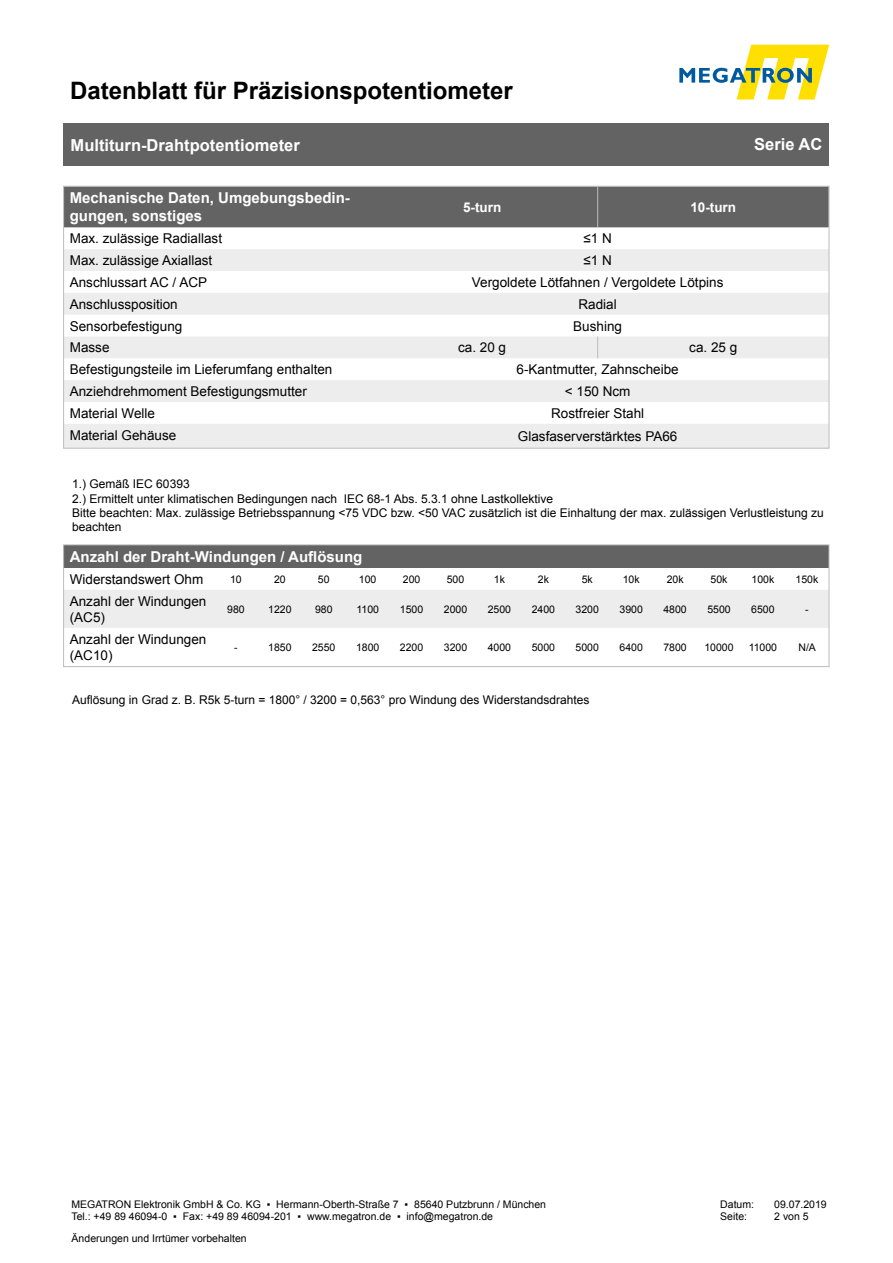
<style>
.page{position:relative;width:893px;height:1263px;background:#fff}
.page>*{position:absolute;margin:0;border:0;box-sizing:border-box;transform-origin:0 0}
.t1{font:700 24px "Arial";color:#000}
.t2{font:700 16.5px "Arial";color:#fff}
.t3{font:700 15px/18px "Arial";color:#fff}
.t4{font:13.5px/16.2px "Arial";color:#000}
.t5{font:700 13.5px "Arial";color:#fff}
.t6{font:12px/14.4px "Arial";color:#000}
.t7{font:10.5px/12.6px "Arial";color:#000}
</style>
<div class="page">
<svg style="left:679px;top:45px;width:150px;height:55px"></svg>
<div style="left:64px;top:123px;width:765px;height:43px;background:#646363"></div>
<div style="left:65px;top:188px;width:762px;height:39px;background:#646363"></div>
<svg style="left:65px;top:249px;width:762px;height:197px;fill:#ededed"></svg>
<svg style="left:597px;top:336px;width:1px;height:22px"></svg>
<hr style="left:597px;top:186px;width:1px;height:41px;background:#bcbcbc">
<div style="left:63px;top:186px;width:766px;height:262px;border:1px solid #bcbcbc"></div>
<div style="left:64px;top:545px;width:765px;height:23px;background:#646363"></div>
<div style="left:65px;top:590px;width:762px;height:38px;background:#ededed"></div>
<div style="left:63px;top:545px;width:766px;height:122px;border:1px solid #bcbcbc"></div>
<h1 class="t1" style="left:70px;top:74px;width:444px">Datenblatt für Präzisionspotentiometer</h1>
<p class="t2" style="left:71px;top:134px;width:231px">Multiturn-Drahtpotentiometer</p>
<p class="t2" style="left:754px;top:133px;width:70px">Serie AC</p>
<p class="t3" style="left:70px;top:190px;width:282px">Mechanische Daten, Umgebungsbedin&shy;gungen, sonstiges</p>
<p class="t5" style="left:463px;top:198px;width:40px">5-turn</p>
<p class="t5" style="left:690px;top:198px;width:47px">10-turn</p>
<p class="t4" style="left:70px;top:230px;width:154px">Max. zulässige Radiallast</p>
<p class="t4" style="left:583px;top:230px;width:30px">≤1 N</p>
<p class="t4" style="left:70px;top:252px;width:144px">Max. zulässige Axiallast</p>
<p class="t4" style="left:583px;top:252px;width:30px">≤1 N</p>
<p class="t4" style="left:70px;top:274px;width:139px">Anschlussart AC / ACP</p>
<p class="t4" style="left:472px;top:274px;width:253px">Vergoldete Lötfahnen / Vergoldete Lötpins</p>
<p class="t4" style="left:70px;top:296px;width:110px">Anschlussposition</p>
<p class="t4" style="left:579px;top:296px;width:40px">Radial</p>
<p class="t4" style="left:70px;top:318px;width:114px">Sensorbefestigung</p>
<p class="t4" style="left:573px;top:318px;width:50px">Bushing</p>
<p class="t4" style="left:70px;top:340px;width:41px">Masse</p>
<p class="t4" style="left:458px;top:340px;width:50px">ca. 20 g</p>
<p class="t4" style="left:689px;top:340px;width:50px">ca. 25 g</p>
<p class="t4" style="left:70px;top:361px;width:264px">Befestigungsteile im Lieferumfang enthalten</p>
<p class="t4" style="left:517px;top:361px;width:164px">6-Kantmutter, Zahnscheibe</p>
<p class="t4" style="left:70px;top:383px;width:239px">Anziehdrehmoment Befestigungsmutter</p>
<p class="t4" style="left:565px;top:383px;width:67px">&lt; 150 Ncm</p>
<p class="t4" style="left:70px;top:405px;width:87px">Material Welle</p>
<p class="t4" style="left:551px;top:405px;width:95px">Rostfreier Stahl</p>
<p class="t4" style="left:70px;top:427px;width:108px">Material Gehäuse</p>
<p class="t4" style="left:518px;top:428px;width:161px">Glasfaserverstärktes PA66</p>
<p class="t6" style="left:72px;top:477px;width:753px">1.) Gemäß IEC 60393<br>2.) Ermittelt unter klimatischen Bedingungen nach IEC 68-1 Abs. 5.3.1 ohne Lastkollektive<br>Bitte beachten: Max. zulässige Betriebsspannung &lt;75 VDC bzw. &lt;50 VAC zusätzlich ist die Einhaltung der max. zulässigen Verlustleistung zu beachten</p>
<p class="t3" style="left:70px;top:548px;width:294px">Anzahl der Draht-Windungen / Auflösung</p>
<p class="t4" style="left:70px;top:571px;width:135px">Widerstandswert Ohm</p>
<p class="t7" style="left:230px;top:573px;width:13px">10</p>
<p class="t7" style="left:274px;top:573px;width:13px">20</p>
<p class="t7" style="left:318px;top:573px;width:13px">50</p>
<p class="t7" style="left:359px;top:573px;width:19px">100</p>
<p class="t7" style="left:403px;top:573px;width:19px">200</p>
<p class="t7" style="left:447px;top:573px;width:19px">500</p>
<p class="t7" style="left:494px;top:573px;width:13px">1k</p>
<p class="t7" style="left:538px;top:573px;width:13px">2k</p>
<p class="t7" style="left:582px;top:573px;width:13px">5k</p>
<p class="t7" style="left:623px;top:573px;width:18px">10k</p>
<p class="t7" style="left:667px;top:573px;width:18px">20k</p>
<p class="t7" style="left:711px;top:573px;width:18px">50k</p>
<p class="t7" style="left:752px;top:573px;width:24px">100k</p>
<p class="t7" style="left:795px;top:573px;width:24px">150k</p>
<p class="t4" style="left:70px;top:593px;width:138px">Anzahl der Windungen (AC5)</p>
<p class="t7" style="left:227px;top:603px;width:19px">980</p>
<p class="t7" style="left:268px;top:603px;width:25px">1220</p>
<p class="t7" style="left:315px;top:603px;width:19px">980</p>
<p class="t7" style="left:356px;top:603px;width:24px">1100</p>
<p class="t7" style="left:400px;top:603px;width:25px">1500</p>
<p class="t7" style="left:444px;top:603px;width:25px">2000</p>
<p class="t7" style="left:488px;top:603px;width:25px">2500</p>
<p class="t7" style="left:532px;top:603px;width:25px">2400</p>
<p class="t7" style="left:576px;top:603px;width:25px">3200</p>
<p class="t7" style="left:619px;top:603px;width:25px">3900</p>
<p class="t7" style="left:663px;top:603px;width:25px">4800</p>
<p class="t7" style="left:707px;top:603px;width:25px">5500</p>
<p class="t7" style="left:751px;top:603px;width:25px">6500</p>
<p class="t7" style="left:805px;top:603px;width:5px">-</p>
<p class="t4" style="left:70px;top:631px;width:138px">Anzahl der Windungen (AC10)</p>
<p class="t7" style="left:234px;top:641px;width:5px">-</p>
<p class="t7" style="left:268px;top:641px;width:25px">1850</p>
<p class="t7" style="left:312px;top:641px;width:25px">2550</p>
<p class="t7" style="left:356px;top:641px;width:25px">1800</p>
<p class="t7" style="left:400px;top:641px;width:25px">2200</p>
<p class="t7" style="left:444px;top:641px;width:25px">3200</p>
<p class="t7" style="left:488px;top:641px;width:25px">4000</p>
<p class="t7" style="left:532px;top:641px;width:25px">5000</p>
<p class="t7" style="left:576px;top:641px;width:25px">5000</p>
<p class="t7" style="left:619px;top:641px;width:25px">6400</p>
<p class="t7" style="left:663px;top:641px;width:25px">7800</p>
<p class="t7" style="left:704px;top:641px;width:31px">10000</p>
<p class="t7" style="left:749px;top:641px;width:30px">11000</p>
<p class="t7" style="left:798px;top:641px;width:19px">N/A</p>
<p class="t6" style="left:72px;top:692px;width:519px">Auflösung in Grad z. B. R5k 5-turn = 1800° / 3200 = 0,563° pro Windung des Widerstandsdrahtes</p>
<p class="t7" style="left:71px;top:1198px;width:476px">MEGATRON Elektronik GmbH &amp; Co. KG ▪ Hermann-Oberth-Straße 7 ▪ 85640 Putzbrunn / München<br>Tel.: +49 89 46094-0 ▪ Fax: +49 89 46094-201 ▪ www.megatron.de ▪ info@megatron.de</p>
<p class="t7" style="left:720px;top:1198px;width:35px">Datum:</p>
<p class="t7" style="left:774px;top:1198px;width:54px">09.07.2019</p>
<p class="t7" style="left:720px;top:1210px;width:28px">Seite:</p>
<p class="t7" style="left:774px;top:1210px;width:36px">2 von 5</p>
<p class="t7" style="left:72px;top:1232px;width:177px">Änderungen und Irrtümer vorbehalten</p>
</div>
